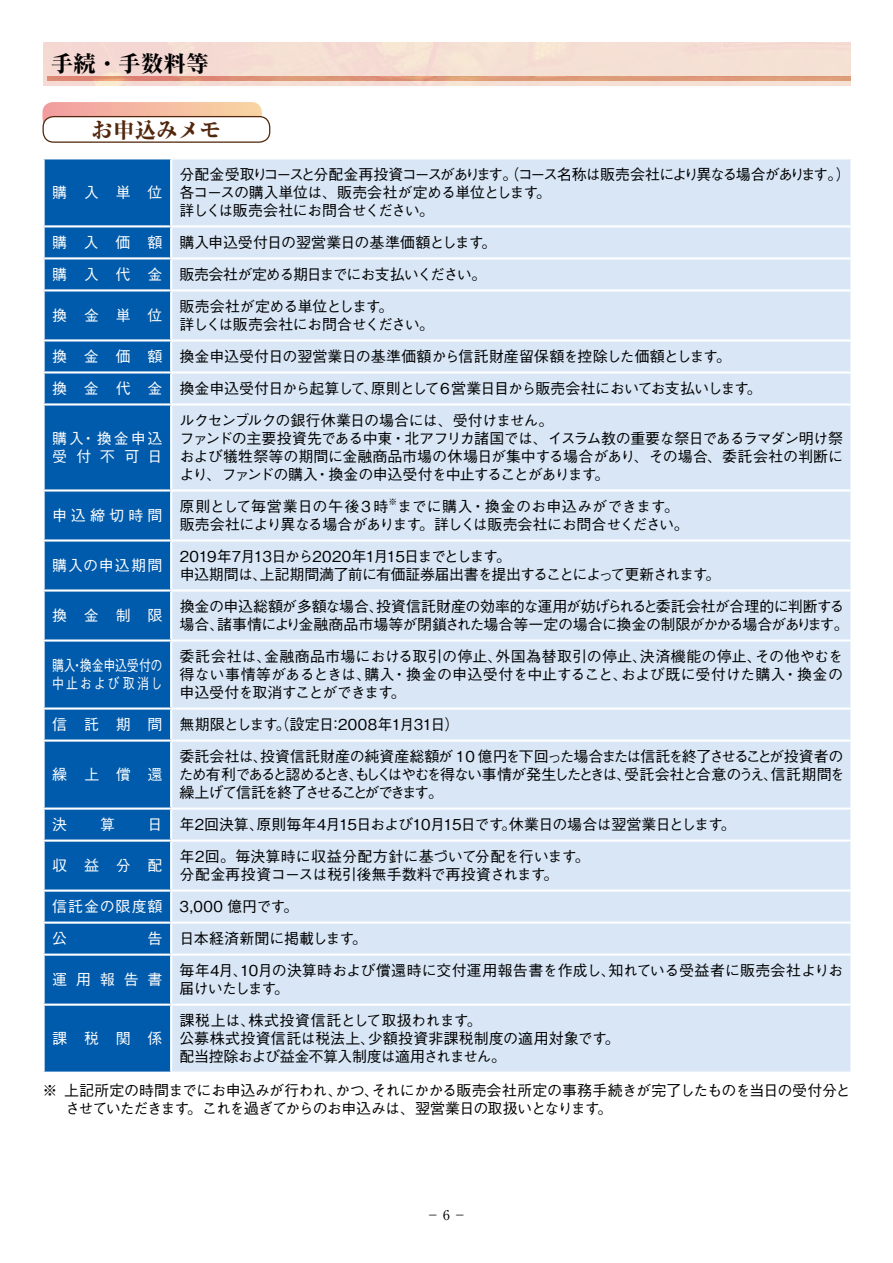
<style>
.page{position:relative;width:893px;height:1263px;background:#fff}
.page>*{position:absolute;margin:0;border:0;box-sizing:border-box;transform-origin:0 0}
.t1{font:800 22.5px "Ryumin Pro";color:#000}
.t2{font:800 21.6px "Ryumin Pro";color:#52270c}
.t3{font:500 15px/18px "Gothic BBB Pro";letter-spacing:-.035em;color:#000}
.t4{font:500 15px/18px "Gothic BBB Pro";letter-spacing:-.075em;color:#000}
.t5{font:500 15px/18px "Gothic BBB Pro";letter-spacing:-.01em;color:#000}
.t6{font:500 15px/18px "Gothic BBB Pro";letter-spacing:-.055em;color:#000}
.t7{font:500 15px/18px "Gothic BBB Pro";color:#000}
.t8{font:500 15px/32px "Gothic BBB Pro";letter-spacing:-.06em;color:#000}
.t9{font:500 15px "Gothic BBB Pro";letter-spacing:.29em;color:#fff}
.t10{font:500 15px/18px "Gothic BBB Pro";letter-spacing:.055em;color:#fff;scale:.8 1}
.t11{font:500 15px/32px "Gothic BBB Pro";letter-spacing:.04em;color:#000}
.t12{font:500 15px "Gothic BBB Pro";letter-spacing:-.015em;color:#000}
.t13{font:500 15px/18px "Gothic BBB Pro";letter-spacing:.35em;color:#fff}
.t14{font:500 15px "Gothic BBB Pro";letter-spacing:.07em;color:#fff}
.t15{font:13.5px "Ryumin Pro";color:#000}
.t16{font:500 8.7px "Gothic BBB Pro";color:#000}
.s1{color:#fff}
</style>
<div class="page">
<div style="left:45px;top:159px;width:125px;height:912px;background:#005bac"></div>
<div style="left:172px;top:159px;width:678px;height:912px;background:#d8e6f6"></div>
<hr style="left:43px;top:225px;width:128px;height:2px;background:#fff">
<hr style="left:43px;top:257px;width:128px;height:2px;background:#fff">
<hr style="left:43px;top:289px;width:128px;height:2px;background:#fff">
<hr style="left:43px;top:339px;width:128px;height:2px;background:#fff">
<hr style="left:43px;top:371px;width:128px;height:2px;background:#fff">
<hr style="left:43px;top:403px;width:128px;height:2px;background:#fff">
<hr style="left:43px;top:489px;width:128px;height:3px;background:#fff">
<hr style="left:43px;top:539px;width:128px;height:3px;background:#fff">
<hr style="left:43px;top:589px;width:128px;height:3px;background:#fff">
<hr style="left:43px;top:639px;width:128px;height:3px;background:#fff">
<hr style="left:43px;top:707px;width:128px;height:3px;background:#fff">
<hr style="left:43px;top:739px;width:128px;height:3px;background:#fff">
<hr style="left:43px;top:807px;width:128px;height:3px;background:#fff">
<hr style="left:43px;top:839px;width:128px;height:3px;background:#fff">
<hr style="left:43px;top:889px;width:128px;height:3px;background:#fff">
<hr style="left:43px;top:921px;width:128px;height:3px;background:#fff">
<hr style="left:43px;top:953px;width:128px;height:3px;background:#fff">
<hr style="left:43px;top:1003px;width:128px;height:3px;background:#fff">
<hr style="left:171px;top:225px;width:682px;height:2px;background:#fff">
<hr style="left:171px;top:257px;width:682px;height:2px;background:#fff">
<hr style="left:171px;top:289px;width:682px;height:2px;background:#fff">
<hr style="left:171px;top:339px;width:682px;height:2px;background:#fff">
<hr style="left:171px;top:371px;width:682px;height:2px;background:#fff">
<hr style="left:171px;top:403px;width:682px;height:2px;background:#fff">
<hr style="left:171px;top:489px;width:682px;height:3px;background:#fff">
<hr style="left:171px;top:539px;width:682px;height:3px;background:#fff">
<hr style="left:171px;top:589px;width:682px;height:3px;background:#fff">
<hr style="left:171px;top:639px;width:682px;height:3px;background:#fff">
<hr style="left:171px;top:707px;width:682px;height:3px;background:#fff">
<hr style="left:171px;top:739px;width:682px;height:3px;background:#fff">
<hr style="left:171px;top:807px;width:682px;height:3px;background:#fff">
<hr style="left:171px;top:839px;width:682px;height:3px;background:#fff">
<hr style="left:171px;top:889px;width:682px;height:3px;background:#fff">
<hr style="left:171px;top:921px;width:682px;height:3px;background:#fff">
<hr style="left:171px;top:953px;width:682px;height:3px;background:#fff">
<hr style="left:171px;top:1003px;width:682px;height:3px;background:#fff">
<svg style="left:43px;top:102px;width:219px;height:21px;background:#f4baa2"></svg>
<div style="left:43px;top:117px;width:227px;height:25px;background:#fff;border-radius:10px"></div>
<div style="left:43px;top:116px;width:227px;height:27px;border:1px solid #52270c;border-radius:10px"></div>
<h1 class="t1" style="left:51px;top:46px;width:159px">手続・手数料等</h1>
<h2 class="t2" style="left:91px;top:113px;width:131px">お申込みメモ</h2>
<p class="t4" style="left:180px;top:164px;width:673px">分配金受取りコースと分配金再投資コースがあります。（コース名称は販売会社により異なる場合があります。）各コースの購入単位は、販売会社が定める単位とします。<br>詳しくは販売会社にお問合せください。</p>
<p class="t8" style="left:52px;top:225px;width:446px"><span class="s1">購 入 価 額</span> 購入申込受付日の翌営業日の基準価額とします。<span class="s1">購 入 代 金</span> 販売会社が定める期日までにお支払いください。</p>
<p class="t9" style="left:52px;top:303px;width:112px">換金単位</p>
<p class="t3" style="left:180px;top:296px;width:256px">販売会社が定める単位とします。<br>詳しくは販売会社にお問合せください。</p>
<p class="t3" style="left:52px;top:339px;width:711px;line-height:32px"><span class="s1">換 金 価 額</span> 換金申込受付日の翌営業日の基準価額から信託財産留保額を控除した価額とします。<br><span class="s1">換 金 代 金</span> 換金申込受付日から起算して、原則として６営業日目から販売会社においてお支払いします。</p>
<p class="t13" style="left:52px;top:428px;width:112px">購入・換金申込受付不可日</p>
<p class="t9" style="left:52px;top:180px;width:112px">購入単位</p>
<p class="t3" style="left:180px;top:410px;width:665px">ルクセンブルクの銀行休業日の場合には、受付けません。<br>ファンドの主要投資先である中東・北アフリカ諸国では、イスラム教の重要な祭日であるラマダン明け祭および犠牲祭等の期間に金融商品市場の休場日が集中する場合があり、その場合、委託会社の判断により、ファンドの購入・換金の申込受付を中止することがあります。</p>
<p class="t9" style="left:52px;top:503px;width:112px">申込締切時間</p>
<p class="t5" style="left:180px;top:496px;width:210px">原則として毎営業日の午後３時</p>
<p class="t16" style="left:389px;top:495px;width:10px">※</p>
<p class="t3" style="left:180px;top:496px;width:511px;text-indent:217px">までに購入・換金のお申込みができます。販売会社により異なる場合があります。詳しくは販売会社にお問合せください。</p>
<p class="t14" style="left:52px;top:553px;width:112px">購入の申込期間</p>
<p class="t6" style="left:180px;top:546px;width:542px">2019年7月13日から2020年1月15日までとします。<br>申込期間は、上記期間満了前に有価証券届出書を提出することによって更新されます。</p>
<p class="t9" style="left:52px;top:603px;width:112px">換金制限</p>
<p class="t3" style="left:180px;top:596px;width:671px">換金の申込総額が多額な場合、投資信託財産の効率的な運用が妨げられると委託会社が合理的に判断する場合、諸事情により金融商品市場等が閉鎖された場合等一定の場合に換金の制限がかかる場合があります。</p>
<p class="t10" style="left:52px;top:655px;width:140px">購入・換金申込受付の中止および取消し</p>
<p class="t3" style="left:180px;top:646px;width:665px;text-align:justify">委託会社は、金融商品市場における取引の停止、外国為替取引の停止、決済機能の停止、その他やむを得ない事情等があるときは、購入・換金の申込受付を中止すること、および既に受付けた購入・換金の申込受付を取消すことができます。</p>
<p class="t3" style="left:52px;top:714px;width:409px"><span class="s1">信 託 期 間</span> 無期限とします。（設定日：2008年1月31日）</p>
<p class="t9" style="left:52px;top:763px;width:112px">繰上償還</p>
<p class="t3" style="left:178px;top:746px;width:668px;text-align:justify">委託会社は、投資信託財産の純資産総額が 10 億円を下回った場合または信託を終了させることが投資者のため有利であると認めるとき、もしくはやむを得ない事情が発生したときは、受託会社と合意のうえ、信託期間を繰上げて信託を終了させることができます。</p>
<p class="t9" style="left:52px;top:813px;width:16px">決</p>
<p class="t9" style="left:100px;top:813px;width:16px">算</p>
<p class="t3" style="left:148px;top:814px;width:590px"><span class="s1">日</span> 年2回決算、原則毎年4月15日および10月15日です。休業日の場合は翌営業日とします。</p>
<p class="t9" style="left:52px;top:854px;width:112px">収益分配</p>
<p class="t7" style="left:180px;top:846px;width:412px">年2回。毎決算時に収益分配方針に基づいて分配を行います。分配金再投資コースは税引後無手数料で再投資されます。</p>
<p class="t11" style="left:52px;top:889px;width:248px"><span class="s1">信託金の限度額</span> 3,000 億円です。<span class="s1">公</span></p>
<p class="t12" style="left:148px;top:927px;width:221px"><span class="s1">告</span> 日本経済新聞に掲載します。</p>
<p class="t9" style="left:52px;top:968px;width:112px">運用報告書</p>
<p class="t5" style="left:180px;top:960px;width:665px">毎年4月、10月の決算時および償還時に交付運用報告書を作成し、知れている受益者に販売会社よりお届けいたします。</p>
<p class="t9" style="left:52px;top:1027px;width:112px">課税関係</p>
<p class="t3" style="left:180px;top:1010px;width:442px">課税上は、株式投資信託として取扱われます。<br>公募株式投資信託は税法上、少額投資非課税制度の適用対象です。配当控除および益金不算入制度は適用されません。</p>
<p class="t3" style="left:65px;top:1080px;width:787px;text-indent:-22px">※ 上記所定の時間までにお申込みが行われ、かつ、それにかかる販売会社所定の事務手続きが完了したものを当日の受付分とさせていただきます。これを過ぎてからのお申込みは、翌営業日の取扱いとなります。</p>
<p class="t15" style="left:426px;top:1204px;width:42px">－6－</p>
</div>
